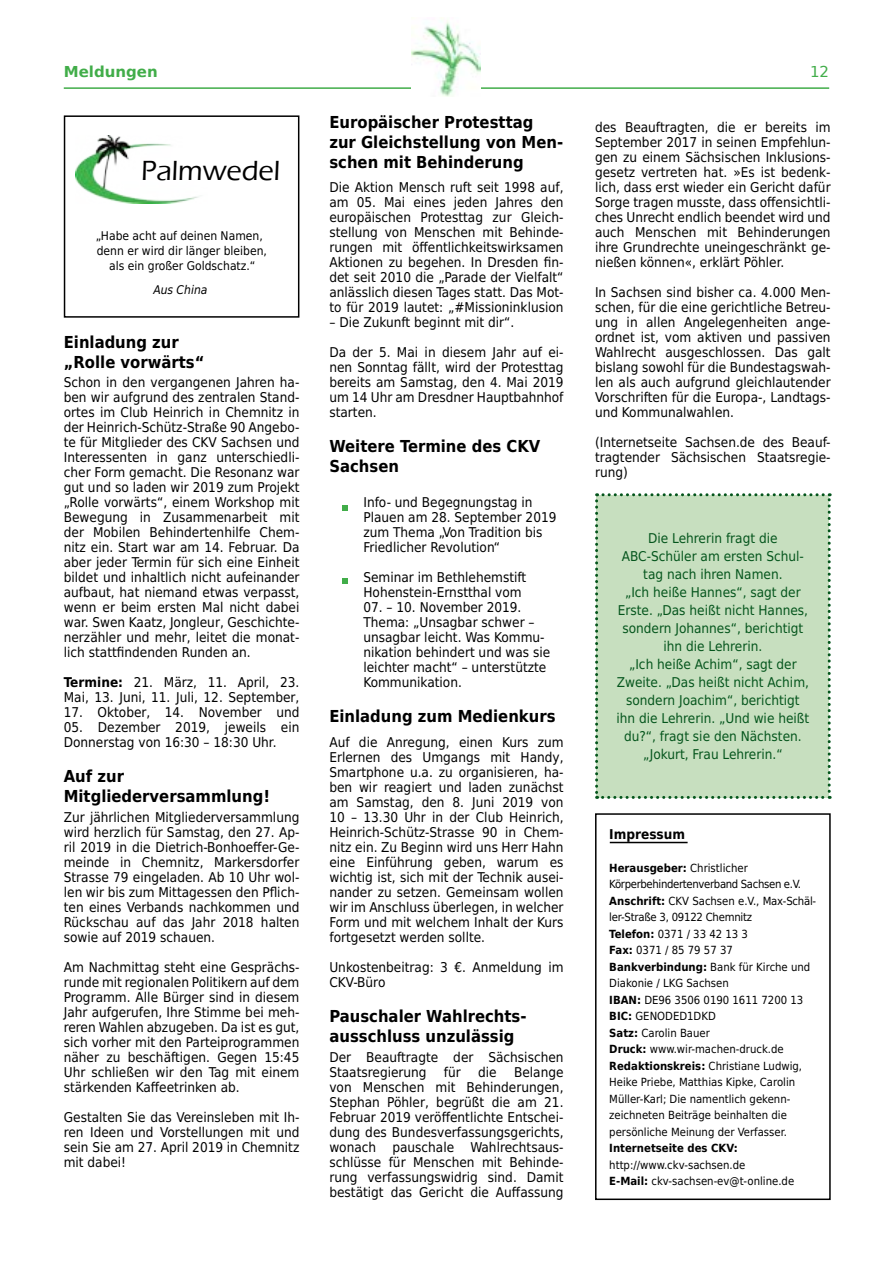
<style>
.page{position:relative;width:893px;height:1263px;background:#fff}
.page>*{position:absolute;margin:0;border:0;box-sizing:border-box;transform-origin:0 0}
.t1{font:500 28.5px "Eras ITC";color:#000}
.t2{font:700 16.5px/19.8px "DejaVu Sans Condensed";color:#000}
.t3{font:700 15px "DejaVu Sans";color:#41ad49}
.t4{font:15px "DejaVu Sans";color:#41ad49}
.t5{font:13.5px/15px "DejaVu Sans Condensed";color:#000;text-align:justify}
.t6{font:13.5px/18px "DejaVu Sans Condensed";color:#04551c;text-align:center}
.t7{font:700 13.5px "DejaVu Sans Condensed";color:#000}
.t8{font:12px/15px "DejaVu Sans Condensed";color:#000;text-align:center}
.t9{font:italic 12px "DejaVu Sans Condensed";color:#000}
.t10{font:11.25px/16.5px "DejaVu Sans Condensed";color:#000}
.t11{font:700 11.25px "DejaVu Sans Condensed";color:#000}
.s1{font-weight:700}
</style>
<div class="page">
<hr style="left:64px;top:87px;width:765px;height:2px;background:#41ad49">
<div style="left:64px;top:115px;width:235px;height:203px;border:2px solid #000"></div>
<img style="left:75px;top:135px;width:123px;height:69px">
<div style="left:595px;top:813px;width:236px;height:387px;border:2px solid #000"></div>
<hr style="left:610px;top:842px;width:78px;height:1px;background:#000">
<img style="left:411px;top:20px;width:69px;height:76px">
<svg style="left:342px;top:505px;width:5px;height:5px"></svg>
<svg style="left:342px;top:578px;width:5px;height:6px"></svg>
<div style="left:595px;top:493px;width:236px;height:306px;background:#c7dfbf"></div>
<p class="t3" style="left:64px;top:59px;width:95px">Meldungen</p>
<p class="t4" style="left:810px;top:59px;width:21px">12</p>
<h1 class="t1" style="left:141px;top:155px;width:140px">Palmwedel</h1>
<p class="t8" style="left:96px;top:228px;width:173px">„Habe acht auf deinen Namen, denn er wird dir länger bleiben, als ein großer Goldschatz.“</p>
<p class="t9" style="left:153px;top:281px;width:56px">Aus China</p>
<p class="t2" style="left:64px;top:332px;width:142px">Einladung zur „Rolle vorwärts“</p>
<p class="t5" style="left:64px;top:374px;width:237px">Schon in den vergangenen Jahren ha&shy;ben wir aufgrund des zentralen Stand&shy;ortes im Club Heinrich in Chemnitz in der Heinrich-Schütz-Straße 90 Angebo&shy;te für Mitglieder des CKV Sachsen und Interessenten in ganz unterschiedli&shy;cher Form gemacht. Die Resonanz war gut und so laden wir 2019 zum Projekt „Rolle vorwärts“, einem Workshop mit Bewegung in Zusammenarbeit mit der Mobilen Behindertenhilfe Chem&shy;nitz ein. Start war am 14. Februar. Da aber jeder Termin für sich eine Einheit bildet und inhaltlich nicht aufeinander aufbaut, hat niemand etwas verpasst, wenn er beim ersten Mal nicht dabei war. Swen Kaatz, Jongleur, Geschichte&shy;nerzähler und mehr, leitet die monat&shy;lich stattfindenden Runden an.</p>
<p class="t5" style="left:64px;top:674px;width:237px"><span class="s1">Termine:</span> 21. März, 11. April, 23.<br>Mai, 13. Juni, 11. Juli, 12. September,</p>
<p class="t5" style="left:64px;top:704px;width:237px">17. Oktober, 14. November und</p>
<p class="t5" style="left:64px;top:719px;width:237px">05. Dezember 2019, jeweils ein<br>Donnerstag von 16:30 – 18:30 Uhr.</p>
<p class="t2" style="left:64px;top:766px;width:208px">Auf zur<br>Mitgliederversammlung!</p>
<p class="t5" style="left:64px;top:809px;width:237px">Zur jährlichen Mitgliederversammlung wird herzlich für Samstag, den 27. Ap&shy;ril 2019 in die Dietrich-Bonhoeffer-Ge&shy;meinde in Chemnitz, Markersdorfer Strasse 79 eingeladen. Ab 10 Uhr wol&shy;len wir bis zum Mittagessen den Pflich&shy;ten eines Verbands nachkommen und Rückschau auf das Jahr 2018 halten sowie auf 2019 schauen.</p>
<p class="t5" style="left:64px;top:959px;width:237px">Am Nachmittag steht eine Gesprächs&shy;runde mit regionalen Politikern auf dem Programm. Alle Bürger sind in diesem Jahr aufgerufen, Ihre Stimme bei meh&shy;reren Wahlen abzugeben. Da ist es gut, sich vorher mit den Parteiprogrammen näher zu beschäftigen. Gegen 15:45<br>Uhr schließen wir den Tag mit einem stärkenden Kaffeetrinken ab.</p>
<p class="t5" style="left:64px;top:1109px;width:237px">Gestalten Sie das Vereinsleben mit Ih&shy;ren Ideen und Vorstellungen mit und sein Sie am 27. April 2019 in Chemnitz mit dabei!</p>
<p class="t2" style="left:329px;top:112px;width:235px">Europäischer Protesttag zur Gleichstellung von Men&shy;schen mit Behinderung</p>
<p class="t5" style="left:329px;top:179px;width:236px">Die Aktion Mensch ruft seit 1998 auf, am 05. Mai eines jeden Jahres den europäischen Protesttag zur Gleich&shy;stellung von Menschen mit Behinde&shy;rungen mit öffentlichkeitswirksamen Aktionen zu begehen. In Dresden fin&shy;det seit 2010 die „Parade der Vielfalt“ anlässlich diesen Tages statt. Das Mot&shy;to für 2019 lautet: „#Missioninklusion</p>
<p class="t5" style="left:329px;top:314px;width:187px">– Die Zukunft beginnt mit dir“.</p>
<p class="t5" style="left:329px;top:344px;width:236px">Da der 5. Mai in diesem Jahr auf ei&shy;nen Sonntag fällt, wird der Protesttag bereits am Samstag, den 4. Mai 2019 um 14 Uhr am Dresdner Hauptbahnhof starten.</p>
<p class="t2" style="left:329px;top:436px;width:212px">Weitere Termine des CKV<br>Sachsen</p>
<p class="t5" style="left:363px;top:494px;width:195px;text-align:left">Info- und Begegnungstag in<br>Plauen am 28. September 2019 zum Thema „Von Tradition bis<br>Friedlicher Revolution“</p>
<p class="t5" style="left:363px;top:569px;width:164px">Seminar im Bethlehemstift<br>Hohenstein-Ernstthal vom</p>
<p class="t5" style="left:363px;top:599px;width:188px;text-align:left">07. – 10. November 2019.<br>Thema: „Unsagbar schwer – unsagbar leicht. Was Kommu&shy;nikation behindert und was sie leichter macht“ – unterstützte<br>Kommunikation.</p>
<p class="t2" style="left:329px;top:706px;width:228px">Einladung zum Medienkurs</p>
<p class="t5" style="left:329px;top:734px;width:236px">Auf die Anregung, einen Kurs zum Erlernen des Umgangs mit Handy, Smartphone u.a. zu organisieren, ha&shy;ben wir reagiert und laden zunächst am Samstag, den 8. Juni 2019 von 10 – 13.30 Uhr in der Club Heinrich, Heinrich-Schütz-Strasse 90 in Chem&shy;nitz ein. Zu Beginn wird uns Herr Hahn eine Einführung geben, warum es wichtig ist, sich mit der Technik ausei&shy;nander zu setzen. Gemeinsam wollen wir im Anschluss überlegen, in welcher Form und mit welchem Inhalt der Kurs fortgesetzt werden sollte.</p>
<p class="t5" style="left:329px;top:959px;width:236px">Unkostenbeitrag: 3 €. Anmeldung im<br>CKV-Büro</p>
<p class="t2" style="left:329px;top:1006px;width:199px">Pauschaler Wahlrechts&shy;ausschluss unzulässig</p>
<p class="t5" style="left:329px;top:1049px;width:236px">Der Beauftragte der Sächsischen<br>Staatsregierung</p>
<p class="t5" style="left:329px;top:1064px;width:236px;text-indent:185px">Belange von Menschen mit Behinderungen, Stephan Pöhler, begrüßt die am 21.<br>Februar 2019 veröffentlichte Entschei&shy;dung des Bundesverfassungsgerichts, wonach pauschale Wahlrechtsaus&shy;schlüsse für Menschen mit Behinde&shy;rung verfassungswidrig sind. Damit bestätigt das Gericht die Auffassung</p>
<p class="t5" style="left:444px;top:1064px;width:18px">für</p>
<p class="t5" style="left:478px;top:1064px;width:20px">die</p>
<p class="t5" style="left:595px;top:119px;width:237px">des Beauftragten, die er bereits im September 2017 in seinen Empfehlun&shy;gen zu einem Sächsischen Inklusions&shy;gesetz vertreten hat. »Es ist bedenk&shy;lich, dass erst wieder ein Gericht dafür Sorge tragen musste, dass offensichtli&shy;ches Unrecht endlich beendet wird und auch Menschen mit Behinderungen ihre Grundrechte uneingeschränkt ge&shy;nießen können«, erklärt Pöhler.</p>
<p class="t5" style="left:595px;top:284px;width:237px">In Sachsen sind bisher ca. 4.000 Men&shy;schen, für die eine gerichtliche Betreu&shy;ung in allen Angelegenheiten ange&shy;ordnet ist, vom aktiven und passiven Wahlrecht ausgeschlossen. Das galt bislang sowohl für die Bundestagswah&shy;len als auch aufgrund gleichlautender Vorschriften für die Europa-, Landtags&shy;und Kommunalwahlen.</p>
<p class="t5" style="left:595px;top:434px;width:237px">(Internetseite Sachsen.de des Beauf&shy;tragtender Sächsischen Staatsregie&shy;rung)</p>
<p class="t6" style="left:616px;top:529px;width:194px">Die Lehrerin fragt die<br>ABC-Schüler am ersten Schul&shy;tag nach ihren Namen.<br>„Ich heiße Hannes“, sagt der<br>Erste. „Das heißt nicht Hannes, sondern Johannes“, berichtigt ihn die Lehrerin.<br>„Ich heiße Achim“, sagt der<br>Zweite. „Das heißt nicht Achim, sondern Joachim“, berichtigt ihn die Lehrerin. „Und wie heißt du?“, fragt sie den Nächsten. „Jokurt, Frau Lehrerin.“</p>
<p class="t7" style="left:609px;top:823px;width:77px">Impressum</p>
<p class="t10" style="left:609px;top:859px;width:209px"><span class="s1">Herausgeber:</span> Christlicher<br>Körperbehindertenverband Sachsen e.V.<br><span class="s1">Anschrift:</span> CKV Sachsen e.V., Max-Schäl&shy;ler-Straße 3, 09122 Chemnitz<br><span class="s1">Telefon:</span> 0371 / 33 42 13 3<br><span class="s1">Fax:</span> 0371 / 85 79 57 37<br><span class="s1">Bankverbindung:</span> Bank für Kirche und<br>Diakonie / LKG Sachsen<br><span class="s1">IBAN:</span> DE96 3506 0190 1611 7200 13<br><span class="s1">BIC:</span> GENODED1DKD<br><span class="s1">Satz:</span> Carolin Bauer<br><span class="s1">Druck:</span> www.wir-machen-druck.de<br><span class="s1">Redaktionskreis:</span> Christiane Ludwig,<br>Heike Priebe, Matthias Kipke, Carolin<br>Müller-Karl; Die namentlich gekenn&shy;zeichneten Beiträge beinhalten die persönliche Meinung der Verfasser.</p>
<p class="t11" style="left:609px;top:1139px;width:130px">Internetseite des CKV:</p>
<p class="t10" style="left:609px;top:1156px;width:186px">http://www.ckv-sachsen.de<br><span class="s1">E-Mail:</span> ckv-sachsen-ev@t-online.de</p>
</div>
